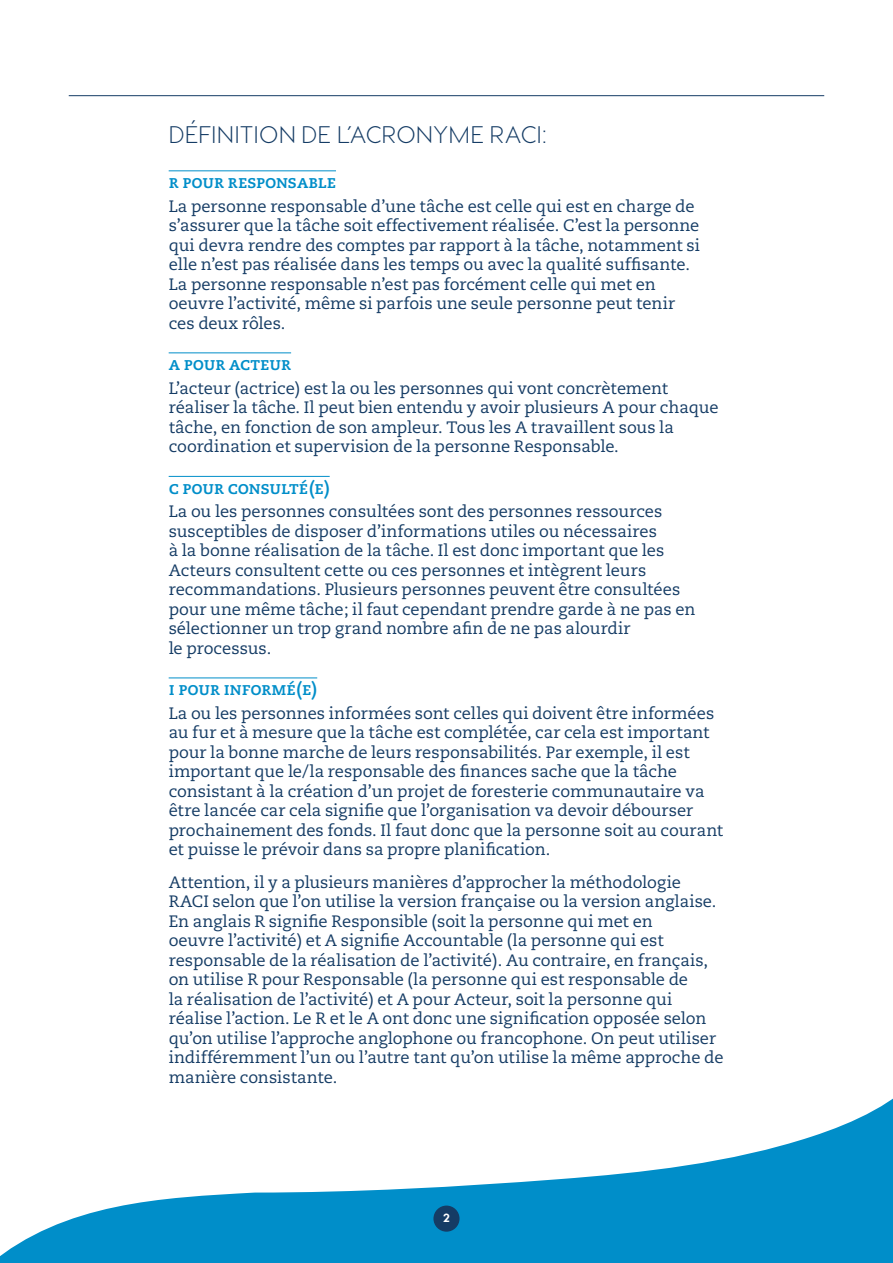
<style>
.page{position:relative;width:893px;height:1263px;background:#fff}
.page>*{position:absolute;margin:0;border:0;box-sizing:border-box;transform-origin:0 0}
.t1{font:300 24px "Visby CF";letter-spacing:.01em;color:#153c65}
.t2{font:18px "Caecilia Bold SC";color:#008ec9}
.t3{font:16.5px/19.5px "Caecilia";color:#153c65}
.t4{font:800 12px "Visby CF";color:#fff}
</style>
<div class="page">
<svg style="left:0;top:1098px;width:893px;height:165px"></svg>
<div style="left:433px;top:1205px;width:26px;height:27px;background:#153c65;border-radius:50%"></div>
<hr style="left:69px;top:95px;width:755px;height:1px;background:#153c65">
<hr style="left:169px;top:171px;width:167px;height:1px;background:#008ec9">
<hr style="left:169px;top:353px;width:122px;height:1px;background:#008ec9">
<hr style="left:169px;top:476px;width:161px;height:1px;background:#008ec9">
<hr style="left:169px;top:678px;width:148px;height:1px;background:#008ec9">
<h1 class="t1" style="left:169px;top:119px;width:379px">DÉFINITION DE L’ACRONYME RACI:</h1>
<p class="t2" style="left:169px;top:171px;width:169px">r pour responsable</p>
<p class="t3" style="left:169px;top:197px;width:533px">La personne responsable d’une tâche est celle qui est en charge de s’assurer que la tâche soit effectivement réalisée. C’est la personne qui devra rendre des comptes par rapport à la tâche, notamment si elle n’est pas réalisée dans les temps ou avec la qualité suffisante.<br>La personne responsable n’est pas forcément celle qui met en oeuvre l’activité, même si parfois une seule personne peut tenir ces deux rôles.</p>
<p class="t2" style="left:169px;top:353px;width:124px">a pour acteur</p>
<p class="t3" style="left:169px;top:379px;width:551px">L’acteur (actrice) est la ou les personnes qui vont concrètement réaliser la tâche. Il peut bien entendu y avoir plusieurs A pour chaque tâche, en fonction de son ampleur. Tous les A travaillent sous la coordination et supervision de la personne Responsable.</p>
<p class="t2" style="left:169px;top:477px;width:163px">c pour consulté(e)</p>
<p class="t3" style="left:169px;top:502px;width:528px">La ou les personnes consultées sont des personnes ressources susceptibles de disposer d’informations utiles ou nécessaires<br>à la bonne réalisation de la tâche. Il est donc important que les Acteurs consultent cette ou ces personnes et intègrent leurs recommandations. Plusieurs personnes peuvent être consultées pour une même tâche; il faut cependant prendre garde à ne pas en sélectionner un trop grand nombre afin de ne pas alourdir<br>le processus.</p>
<p class="t2" style="left:169px;top:678px;width:150px">i pour informé(e)</p>
<p class="t3" style="left:169px;top:704px;width:556px">La ou les personnes informées sont celles qui doivent être informées au fur et à mesure que la tâche est complétée, car cela est important pour la bonne marche de leurs responsabilités. Par exemple, il est important que le/la responsable des finances sache que la tâche consistant à la création d’un projet de foresterie communautaire va être lancée car cela signifie que l’organisation va devoir débourser prochainement des fonds. Il faut donc que la personne soit au courant et puisse le prévoir dans sa propre planification.</p>
<p class="t3" style="left:169px;top:872px;width:556px">Attention, il y a plusieurs manières d’approcher la méthodologie RACI selon que l’on utilise la version française ou la version anglaise.<br>En anglais R signifie Responsible (soit la personne qui met en<br>oeuvre l’activité) et A signifie Accountable (la personne qui est responsable de la réalisation de l’activité). Au contraire, en français, on utilise R pour Responsable (la personne qui est responsable de<br>la réalisation de l’activité) et A pour Acteur, soit la personne qui réalise l’action. Le R et le A ont donc une signification opposée selon qu’on utilise l’approche anglophone ou francophone. On peut utiliser indifféremment l’un ou l’autre tant qu’on utilise la même approche de manière consistante.</p>
<p class="t4" style="left:443px;top:1210px;width:8px">2</p>
</div>
